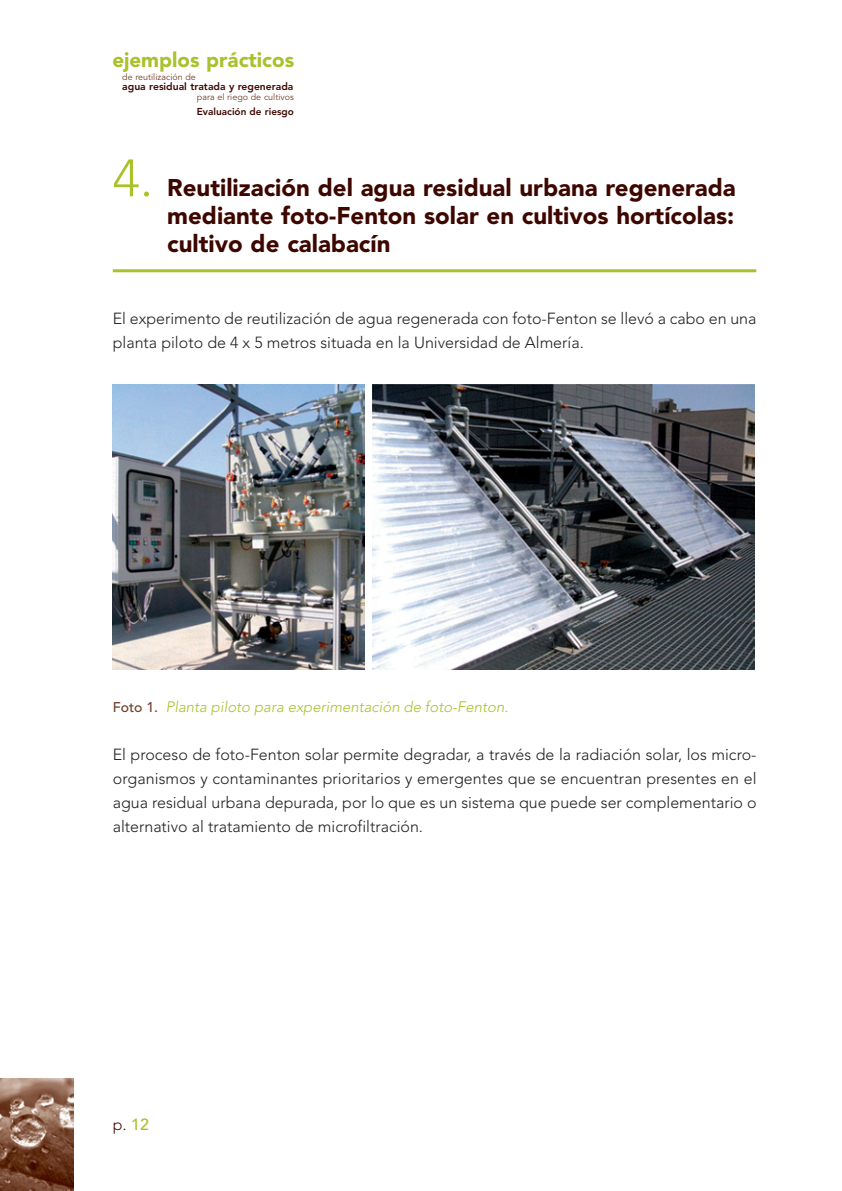
<style>
.page{position:relative;width:842px;height:1191px;background:#fff}
.page>*{position:absolute;margin:0;border:0;box-sizing:border-box;transform-origin:0 0}
.t1{font:900 24px/28px "Avenir";color:#3d0700;text-align:justify}
.t2{font:900 20.6px "Avenir";color:#aac12c}
.t3{font:300 16px/24px "Avenir";color:#231f20}
.t4{font:300 16px "Avenir";color:#3d0700}
.t5{font:300 15px "Avenir";color:#aac12c}
.t6{font:800 10.4px "Avenir";color:#3d0700}
.t7{font:800 10px "Avenir";color:#3d0700}
.t8{font:9px "Avenir";color:#6f3f28}
.s1{font-weight:300;font-size:52px;color:#aac12c}
.s2{font-weight:500;font-size:14px;color:#6f3f28}
.s3{font-weight:500;color:#aac12c}
</style>
<div class="page">
<hr style="left:113px;top:269px;width:643px;height:3px;background:#aac12c">
<img style="left:372px;top:384px;width:382px;height:286px">
<img style="left:113px;top:384px;width:251px;height:286px">
<img style="left:0;top:1078px;width:73px;height:113px">
<p class="t2" style="left:112px;top:51px;width:183px">ejemplos prácticos</p>
<p class="t8" style="left:122px;top:74px;width:75px">de reutilización de</p>
<p class="t6" style="left:122px;top:82px;width:173px">agua residual tratada y regenerada</p>
<p class="t8" style="left:197px;top:93px;width:98px">para el riego de cultivos</p>
<p class="t7" style="left:197px;top:107px;width:99px">Evaluación de riesgo</p>
<h1 class="t1" style="left:167px;top:176px;width:570px;text-indent:-54px"><span class="s1">4.</span> Reutilización del agua residual urbana regenerada mediante foto-Fenton solar en cultivos hortícolas: cultivo de calabacín</h1>
<p class="t3" style="left:113px;top:308px;width:645px">El experimento de reutilización de agua regenerada con foto-Fenton se llevó a cabo en una planta piloto de 4 x 5 metros situada en la Universidad de Almería.</p>
<p class="t5" style="left:113px;top:701px;width:399px"><span class="s2">Foto 1.</span> Planta piloto para experimentación de foto-Fenton.</p>
<p class="t3" style="left:113px;top:744px;width:645px;text-align:justify">El proceso de foto-Fenton solar permite degradar, a través de la radiación solar, los micro&shy;organismos y contaminantes prioritarios y emergentes que se encuentran presentes en el agua residual urbana depurada, por lo que es un sistema que puede ser complementario o alternativo al tratamiento de microfiltración.</p>
<p class="t4" style="left:113px;top:1118px;width:38px">p. <span class="s3">12</span></p>
</div>
